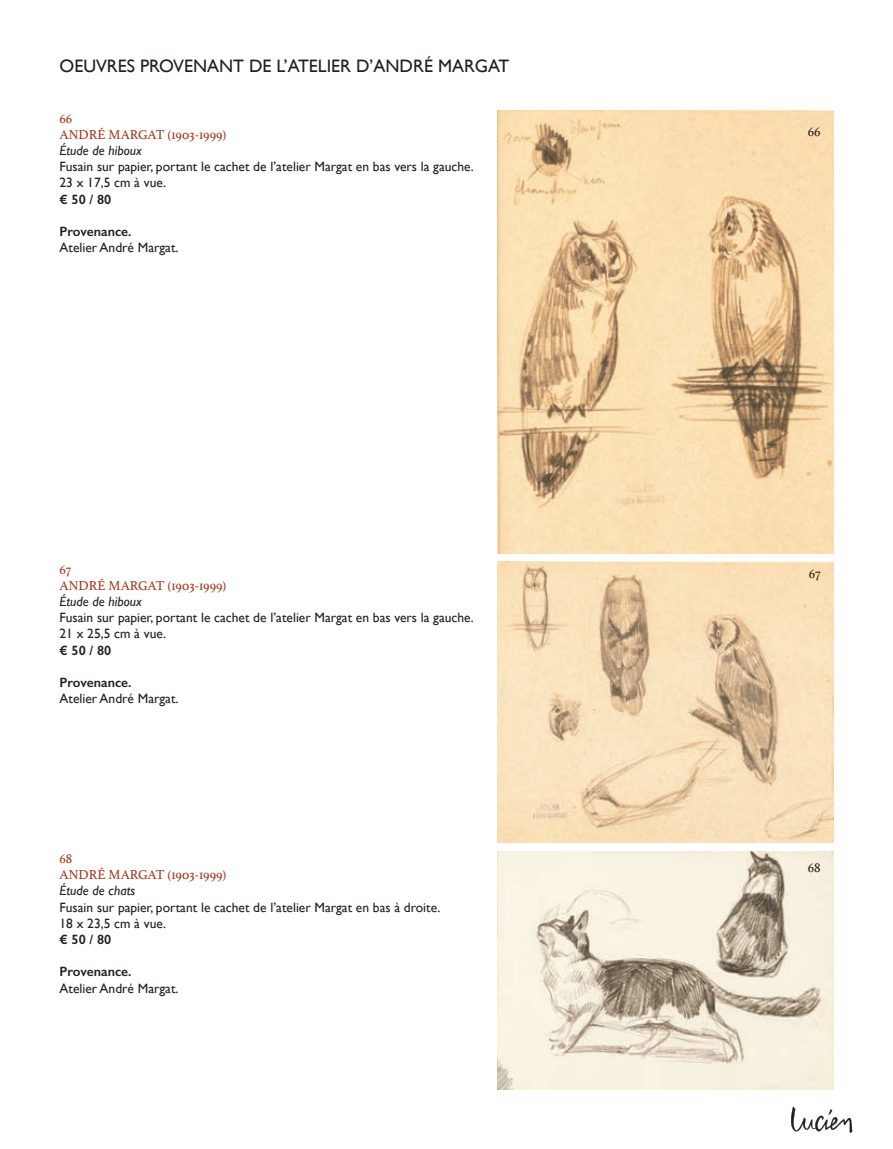
<style>
.page{position:relative;width:893px;height:1149px;background:#fff}
.page>*{position:absolute;margin:0;border:0;box-sizing:border-box;transform-origin:0 0}
.t1{font:18px "Gill Sans";color:#231f20}
.t2{font:13.5px/16.2px "Gill Sans";color:#231f20}
.t3{font:13.5px/16.2px "Athelas";color:#a43319}
.t4{font:600 13.5px "Gill Sans";color:#231f20}
.t5{font:italic 13.5px "Gill Sans";color:#231f20}
.t6{font:13.5px "Athelas";color:#231f20}
</style>
<div class="page">
<svg style="left:791px;top:1106px;width:61px;height:27px"></svg>
<img style="left:497px;top:111px;width:336px;height:442px">
<img style="left:497px;top:561px;width:336px;height:281px">
<img style="left:497px;top:851px;width:336px;height:238px">
<h1 class="t1" style="left:60px;top:55px;width:451px">OEUVRES PROVENANT DE L’ATELIER D’ANDRÉ MARGAT</h1>
<p class="t3" style="left:60px;top:109px;width:168px">66<br>ANDRÉ MARGAT (1903-1999)</p>
<p class="t5" style="left:60px;top:143px;width:84px">Étude de hiboux</p>
<p class="t2" style="left:60px;top:158px;width:416px">Fusain sur papier, portant le cachet de l’atelier Margat en bas vers la gauche.<br>23 x 17,5 cm à vue.</p>
<p class="t4" style="left:60px;top:191px;width:53px">€ 50 / 80</p>
<p class="t4" style="left:60px;top:223px;width:74px">Provenance.</p>
<p class="t2" style="left:60px;top:239px;width:120px">Atelier André Margat.</p>
<p class="t3" style="left:60px;top:560px;width:168px">67<br>ANDRÉ MARGAT (1903-1999)</p>
<p class="t5" style="left:60px;top:593px;width:84px">Étude de hiboux</p>
<p class="t2" style="left:60px;top:609px;width:416px">Fusain sur papier, portant le cachet de l’atelier Margat en bas vers la gauche.<br>21 x 25,5 cm à vue.</p>
<p class="t4" style="left:60px;top:641px;width:53px">€ 50 / 80</p>
<p class="t4" style="left:60px;top:674px;width:74px">Provenance.</p>
<p class="t2" style="left:60px;top:690px;width:120px">Atelier André Margat.</p>
<p class="t3" style="left:60px;top:849px;width:168px">68<br>ANDRÉ MARGAT (1903-1999)</p>
<p class="t5" style="left:60px;top:882px;width:77px">Étude de chats</p>
<p class="t2" style="left:60px;top:898px;width:382px">Fusain sur papier, portant le cachet de l’atelier Margat en bas à droite.<br>18 x 23,5 cm à vue.</p>
<p class="t4" style="left:60px;top:931px;width:53px">€ 50 / 80</p>
<p class="t4" style="left:60px;top:963px;width:74px">Provenance.</p>
<p class="t2" style="left:60px;top:979px;width:120px">Atelier André Margat.</p>
<p class="t6" style="left:808px;top:121px;width:14px">66</p>
<p class="t6" style="left:809px;top:563px;width:13px">67</p>
<p class="t6" style="left:808px;top:856px;width:14px">68</p>
</div>
